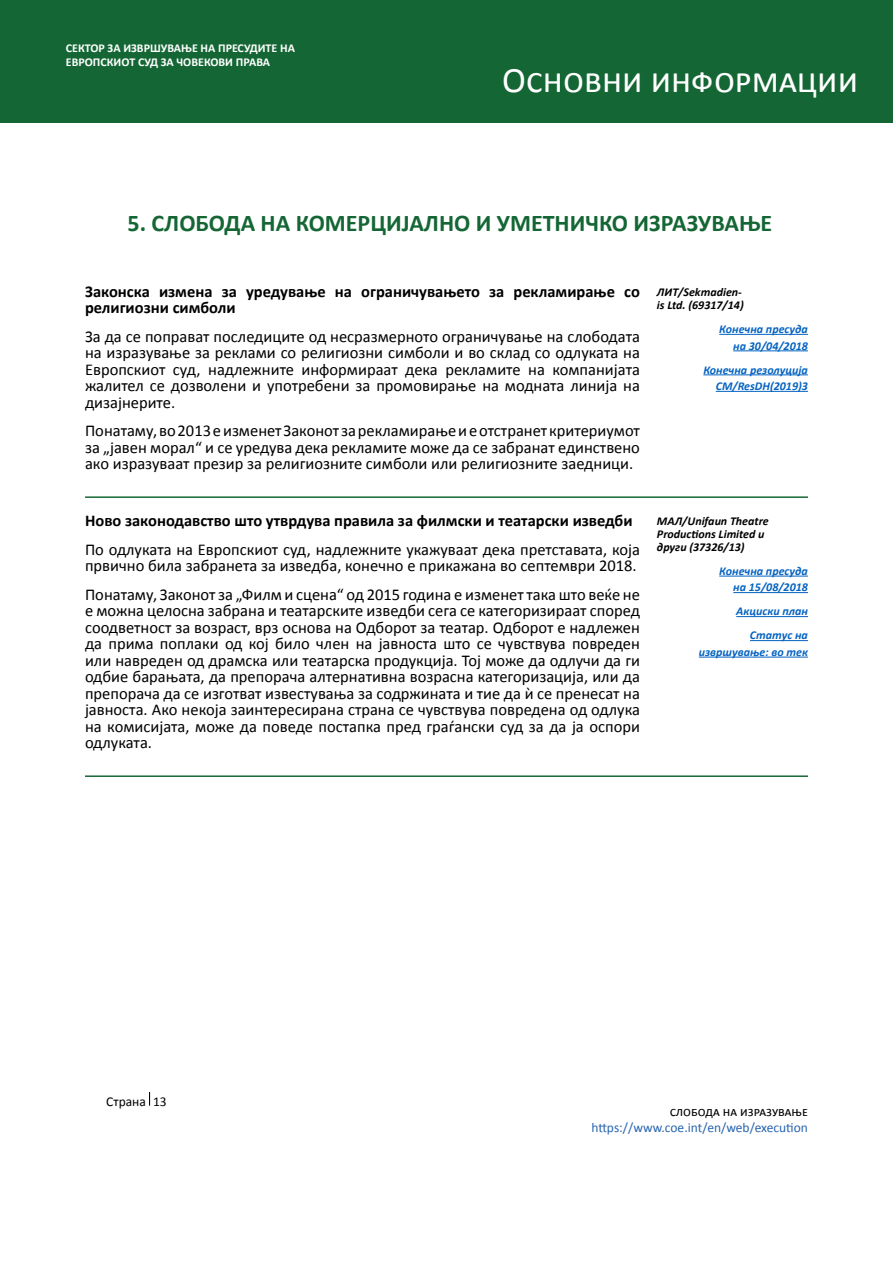
<style>
.page{position:relative;width:893px;height:1263px;background:#fff}
.page>*{position:absolute;margin:0;border:0;box-sizing:border-box;transform-origin:0 0}
.t1{font:36px "Calibri";color:#fff}
.t2{font:700 24px "Calibri";color:#146734}
.t3{font:16.5px/16.5px "Calibri";color:#000;text-align:justify}
.t4{font:700 16.5px/16.5px "Calibri";color:#000}
.t5{font:13.5px "Calibri";color:#2765b0}
.t6{font:13.5px "Calibri";color:#000}
.t7{font:italic 700 12px/16.5px "Calibri";color:#0563c1;text-align:right}
.t8{font:italic 700 12px/12.9px "Calibri";color:#000}
.t9{font:700 12px/14.4px "Calibri";color:#fff}
</style>
<div class="page">
<div style="left:0;top:0;width:893px;height:122px;background:#146734"></div>
<svg style="left:149px;top:1092px;width:1px;height:14px"></svg>
<hr style="left:85px;top:496px;width:723px;height:2px;background:#146734">
<hr style="left:85px;top:775px;width:723px;height:2px;background:#146734">
<hr style="left:719px;top:334px;width:89px;height:1px;background:#0563c1">
<hr style="left:733px;top:350px;width:75px;height:1px;background:#0563c1">
<hr style="left:703px;top:374px;width:105px;height:1px;background:#0563c1">
<hr style="left:716px;top:391px;width:92px;height:1px;background:#0563c1">
<hr style="left:719px;top:576px;width:89px;height:1px;background:#0563c1">
<hr style="left:733px;top:592px;width:75px;height:1px;background:#0563c1">
<hr style="left:736px;top:616px;width:72px;height:1px;background:#0563c1">
<hr style="left:750px;top:640px;width:58px;height:1px;background:#0563c1">
<hr style="left:699px;top:657px;width:109px;height:1px;background:#0563c1">
<p class="t9" style="left:66px;top:41px;width:231px">СЕКТОР ЗА ИЗВРШУВАЊЕ НА ПРЕСУДИТЕ НА<br>ЕВРОПСКИОТ СУД ЗА ЧОВЕКОВИ ПРАВА</p>
<h1 class="t1" style="left:502px;top:57px;width:358px">Основни информации</h1>
<h2 class="t2" style="left:128px;top:207px;width:646px">5. СЛОБОДА НА КОМЕРЦИЈАЛНО И УМЕТНИЧКО ИЗРАЗУВАЊЕ</h2>
<p class="t4" style="left:85px;top:283px;width:556px">Законска измена за уредување на ограничувањето за рекламирање со религиозни симболи</p>
<p class="t3" style="left:85px;top:328px;width:556px">За да се поправат последиците од несразмерното ограничување на слободата на изразување за реклами со религиозни симболи и во склад со одлуката на Европскиот суд, надлежните информираат дека рекламите на компанијата жалител се дозволени и употребени за промовирање на модната линија на дизајнерите.</p>
<p class="t3" style="left:85px;top:423px;width:556px">Понатаму, во 2013 е изменет Законот за рекламирање и е отстранет критериумот за „јавен морал“ и се уредува дека рекламите може да се забранат единствено ако изразуваат презир за религиозните симболи или религиозните заедници.</p>
<p class="t8" style="left:657px;top:286px;width:88px">ЛИТ/Sekmadien&shy;is Ltd. (69317/14)</p>
<p class="t7" style="left:719px;top:321px;width:90px">Конечна пресуда на 30/04/2018</p>
<p class="t7" style="left:703px;top:361px;width:106px">Конечна резолуција<br>CM/ResDH(2019)3</p>
<p class="t4" style="left:85px;top:513px;width:549px">Ново законодавство што утврдува правила за филмски и театарски изведби</p>
<p class="t3" style="left:85px;top:541px;width:556px">По одлуката на Европскиот суд, надлежните укажуваат дека претставата, која првично била забранета за изведба, конечно е прикажана во септември 2018.</p>
<p class="t3" style="left:85px;top:586px;width:556px">Понатаму, Законот за „Филм и сцена“ од 2015 година е изменет така што веќе не е можна целосна забрана и театарските изведби сега се категоризираат според соодветност за возраст, врз основа на Одборот за театар. Одборот е надлежен да прима поплаки од кој било член на јавноста што се чувствува повреден или навреден од драмска или театарска продукција. Тој може да одлучи да ги одбие барањата, да препорача алтернативна возрасна категоризација, или да препорача да се изготват известувања за содржината и тие да ѝ се пренесат на јавноста. Ако некоја заинтересирана страна се чувствува повредена од одлука на комисијата, може да поведе постапка пред граѓански суд за да ја оспори одлуката.</p>
<p class="t8" style="left:657px;top:514px;width:113px">МАЛ/Unifaun Theatre<br>Productions Limited и други (37326/13)</p>
<p class="t7" style="left:719px;top:562px;width:90px">Конечна пресуда на 15/08/2018</p>
<p class="t7" style="left:736px;top:599px;width:73px;line-height:24px">Акциски план<br>Статус на</p>
<p class="t7" style="left:699px;top:643px;width:111px">извршување: во тек</p>
<p class="t6" style="left:106px;top:1092px;width:62px">Страна 13</p>
<p class="t6" style="left:670px;top:1103px;width:140px">слобода на изразување</p>
<p class="t5" style="left:591px;top:1119px;width:218px">https://www.coe.int/en/web/execution</p>
</div>
